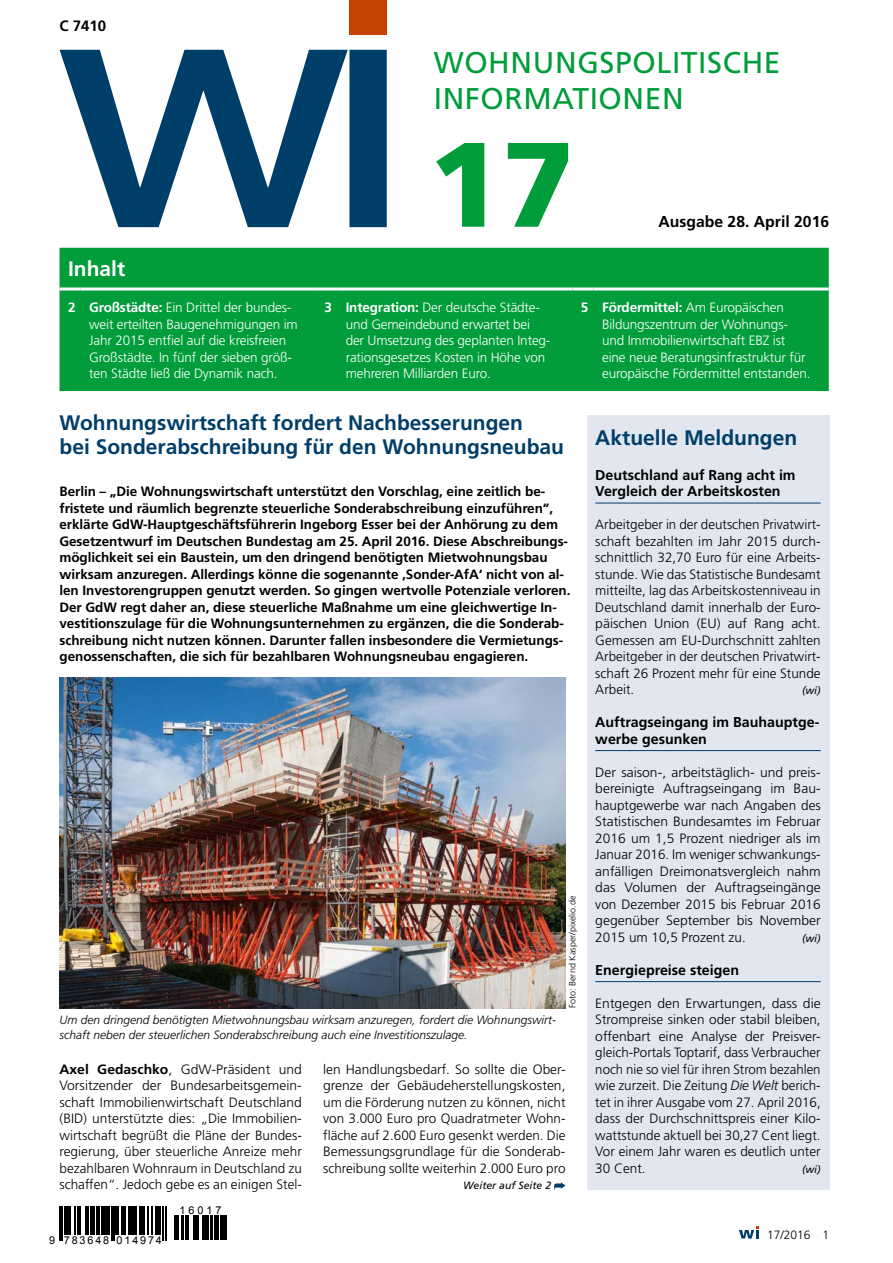
<style>
.page{position:relative;width:893px;height:1263px;background:#fff}
.page>*{position:absolute;margin:0;border:0;box-sizing:border-box;transform-origin:0 0}
.t1{font:900 120px "Frutiger";color:#009d3a}
.t2{font:30px/36px "Frutiger";letter-spacing:.02em;color:#009d3a}
.t3{font:700 21px/24px "Frutiger";color:#003e6a}
.t4{font:700 21px "Frutiger";color:#fff}
.t5{font:700 15.75px "Frutiger";color:#000}
.t6{font:700 15px "Frutiger";color:#000}
.t7{font:700 14.25px/16.5px "Frutiger";color:#000}
.t8{font:300 13.5px/16.5px "Frutiger";color:#000;text-align:justify}
.t9{font:700 13.5px/16.5px "Frutiger";letter-spacing:-.005em;color:#000}
.t10{font:300 13.5px/16.5px "Frutiger";letter-spacing:-.01em;color:#fff}
.t11{font:italic 300 12px/15px "Frutiger";color:#000}
.t12{font:300 12px "Frutiger";color:#000}
.t13{font:10.8px "Arial";letter-spacing:.17em;color:#000}
.t14{font:italic 10.5px "Frutiger";color:#000}
.t15{font:300 9px "Frutiger";color:#000}
.s1{font-weight:700}
.s2{font-style:italic}
</style>
<div class="page">
<div style="left:60px;top:248px;width:769px;height:143px;background:#009d3a"></div>
<hr style="left:60px;top:287px;width:21px;height:3px;background:#fff">
<hr style="left:81px;top:287px;width:235px;height:3px;background:#fff">
<hr style="left:316px;top:287px;width:21px;height:3px;background:#fff">
<hr style="left:337px;top:287px;width:235px;height:3px;background:#fff">
<hr style="left:572px;top:287px;width:22px;height:3px;background:#fff">
<hr style="left:594px;top:287px;width:235px;height:3px;background:#fff">
<svg style="left:554px;top:1182px;width:12px;height:7px"></svg>
<div style="left:587px;top:415px;width:242px;height:774px;background:#e1e6ef"></div>
<hr style="left:595px;top:503px;width:226px;height:1px;background:#003e6a">
<hr style="left:595px;top:750px;width:226px;height:1px;background:#003e6a">
<hr style="left:595px;top:981px;width:226px;height:1px;background:#003e6a">
<img style="left:60px;top:678px;width:506px;height:330px">
<svg style="left:739px;top:1226px;width:20px;height:12px"></svg>
<hr style="left:60px;top:1206px;width:1px;height:34px;background:#000">
<hr style="left:62px;top:1206px;width:1px;height:34px;background:#000">
<hr style="left:64px;top:1206px;width:3px;height:28px;background:#000">
<hr style="left:68px;top:1206px;width:3px;height:28px;background:#000">
<svg style="left:74px;top:1206px;width:7px;height:28px"></svg>
<hr style="left:85px;top:1206px;width:2px;height:28px;background:#000">
<svg style="left:88px;top:1206px;width:1px;height:28px"></svg>
<hr style="left:90px;top:1206px;width:4px;height:28px;background:#000">
<hr style="left:97px;top:1206px;width:3px;height:28px;background:#000">
<svg style="left:101px;top:1206px;width:1px;height:28px"></svg>
<hr style="left:103px;top:1206px;width:3px;height:28px;background:#000">
<hr style="left:107px;top:1206px;width:3px;height:28px;background:#000">
<hr style="left:111px;top:1206px;width:1px;height:34px;background:#000">
<hr style="left:113px;top:1206px;width:2px;height:34px;background:#000">
<hr style="left:116px;top:1206px;width:3px;height:28px;background:#000">
<svg style="left:121px;top:1206px;width:1px;height:28px"></svg>
<hr style="left:124px;top:1206px;width:2px;height:28px;background:#000">
<hr style="left:128px;top:1206px;width:2px;height:28px;background:#000">
<hr style="left:131px;top:1206px;width:2px;height:28px;background:#000">
<hr style="left:134px;top:1206px;width:3px;height:28px;background:#000">
<hr style="left:139px;top:1206px;width:4px;height:28px;background:#000">
<svg style="left:144px;top:1206px;width:12px;height:28px"></svg>
<hr style="left:157px;top:1206px;width:4px;height:28px;background:#000">
<hr style="left:163px;top:1206px;width:1px;height:34px;background:#000">
<hr style="left:165px;top:1206px;width:1px;height:34px;background:#000">
<svg style="left:174px;top:1216px;width:1px;height:24px"></svg>
<hr style="left:176px;top:1216px;width:3px;height:24px;background:#000">
<hr style="left:181px;top:1216px;width:2px;height:24px;background:#000">
<svg style="left:185px;top:1216px;width:14px;height:24px"></svg>
<hr style="left:202px;top:1216px;width:2px;height:24px;background:#000">
<svg style="left:206px;top:1216px;width:3px;height:24px"></svg>
<hr style="left:210px;top:1216px;width:2px;height:24px;background:#000">
<hr style="left:214px;top:1216px;width:3px;height:24px;background:#000">
<svg style="left:218px;top:1216px;width:1px;height:24px"></svg>
<hr style="left:220px;top:1216px;width:3px;height:24px;background:#000">
<hr style="left:225px;top:1216px;width:2px;height:24px;background:#000">
<svg style="left:60px;top:50px;width:327px;height:177px"></svg>
<div style="left:350px;top:0;width:37px;height:34px;background:#c54200"></div>
<p class="t6" style="left:60px;top:17px;width:48px">C 7410</p>
<h2 class="t2" style="left:434px;top:44px;width:348px">WOHNUNGSPOLITISCHE<br>INFORMATIONEN</h2>
<h1 class="t1" style="left:428px;top:112px;width:148px">17</h1>
<p class="t5" style="left:658px;top:212px;width:172px">Ausgabe 28. April 2016</p>
<h3 class="t4" style="left:68px;top:257px;width:59px">Inhalt</h3>
<p class="t10" style="left:89px;top:300px;width:210px;text-indent:-21px"><span class="s1">2 Großstädte:</span> Ein Drittel der bundes&shy;weit erteilten Baugenehmigungen im Jahr 2015 entfiel auf die kreisfreien Großstädte. In fünf der sieben größ&shy;ten Städte ließ die Dynamik nach.</p>
<p class="t10" style="left:346px;top:300px;width:206px;text-indent:-21px"><span class="s1">3 Integration:</span> Der deutsche Städte&shy;und Gemeindebund erwartet bei der Umsetzung des geplanten Integ&shy;rationsgesetzes Kosten in Höhe von mehreren Milliarden Euro.</p>
<p class="t10" style="left:602px;top:299px;width:210px;text-indent:-21px"><span class="s1">5 Fördermittel:</span> Am Europäischen Bildungszentrum der Wohnungs&shy;und Immobilienwirtschaft EBZ ist eine neue Beratungsinfrastruktur für europäische Fördermittel entstanden.</p>
<h3 class="t3" style="left:60px;top:411px;width:506px">Wohnungswirtschaft fordert Nachbesserungen<br>bei Sonderabschreibung für den Wohnungsneubau</h3>
<p class="t9" style="left:60px;top:483px;width:512px">Berlin – „Die Wohnungswirtschaft unterstützt den Vorschlag, eine zeitlich be&shy;fristete und räumlich begrenzte steuerliche Sonderabschreibung einzuführen“, erklärte GdW-Hauptgeschäftsführerin Ingeborg Esser bei der Anhörung zu dem Gesetzentwurf im Deutschen Bundestag am 25. April 2016. Diese Abschreibungs&shy;möglichkeit sei ein Baustein, um den dringend benötigten Mietwohnungsbau wirksam anzuregen. Allerdings könne die sogenannte ‚Sonder-AfA‘ nicht von al&shy;len Investorengruppen genutzt werden. So gingen wertvolle Potenziale verloren.<br>Der GdW regt daher an, diese steuerliche Maßnahme um eine gleichwertige In&shy;vestitionszulage für die Wohnungsunternehmen zu ergänzen, die die Sonderab&shy;schreibung nicht nutzen können. Darunter fallen insbesondere die Vermietungs&shy;genossenschaften, die sich für bezahlbaren Wohnungsneubau engagieren.</p>
<p class="t11" style="left:60px;top:1012px;width:498px">Um den dringend benötigten Mietwohnungsbau wirksam anzuregen, fordert die Wohnungswirt&shy;schaft neben der steuerlichen Sonderabschreibung auch eine Investitionszulage.</p>
<p class="t15" style="left:567px;top:1008px;width:114px;rotate:-90deg">Foto: Bernd Kasper/pixelio.de</p>
<p class="t8" style="left:60px;top:1061px;width:244px"><span class="s1">Axel Gedaschko</span>, GdW-Präsident und Vorsitzender der Bundesarbeitsgemein&shy;schaft Immobilienwirtschaft Deutschland (BID) unterstützte dies: „Die Immobilien&shy;wirtschaft begrüßt die Pläne der Bundes&shy;regierung, über steuerliche Anreize mehr bezahlbaren Wohnraum in Deutschland zu schaffen“. Jedoch gebe es an einigen Stel-</p>
<p class="t8" style="left:323px;top:1061px;width:244px">len Handlungsbedarf. So sollte die Ober&shy;grenze der Gebäudeherstellungskosten, um die Förderung nutzen zu können, nicht von 3.000 Euro pro Quadratmeter Wohn&shy;fläche auf 2.600 Euro gesenkt werden. Die Bemessungsgrundlage für die Sonderab&shy;schreibung sollte weiterhin 2.000 Euro pro</p>
<p class="t14" style="left:463px;top:1180px;width:89px">Weiter auf Seite 2</p>
<p class="t13" style="left:49px;top:1233px;width:114px">9 783648 014974</p>
<p class="t13" style="left:180px;top:1203px;width:43px">16017</p>
<h3 class="t3" style="left:595px;top:426px;width:203px">Aktuelle Meldungen</h3>
<p class="t7" style="left:595px;top:466px;width:202px">Deutschland auf Rang acht im<br>Vergleich der Arbeitskosten</p>
<p class="t8" style="left:595px;top:517px;width:227px">Arbeitgeber in der deutschen Privatwirt&shy;schaft bezahlten im Jahr 2015 durch&shy;schnittlich 32,70 Euro für eine Arbeits&shy;stunde. Wie das Statistische Bundesamt mitteilte, lag das Arbeitskostenniveau in Deutschland damit innerhalb der Euro&shy;päischen Union (EU) auf Rang acht.<br>Gemessen am EU-Durchschnitt zahlten Arbeitgeber in der deutschen Privatwirt&shy;schaft 26 Prozent mehr für eine Stunde Arbeit.</p>
<p class="t14" style="left:802px;top:685px;width:20px">(wi)</p>
<p class="t7" style="left:595px;top:714px;width:226px">Auftragseingang im Bauhauptge&shy;werbe gesunken</p>
<p class="t8" style="left:595px;top:764px;width:227px">Der saison-, arbeitstäglich- und preis&shy;bereinigte Auftragseingang im Bau&shy;hauptgewerbe war nach Angaben des Statistischen Bundesamtes im Februar 2016 um 1,5 Prozent niedriger als im Januar 2016. Im weniger schwankungs&shy;anfälligen Dreimonatsvergleich nahm das Volumen der Auftragseingänge von Dezember 2015 bis Februar 2016 gegenüber September bis November 2015 um 10,5 Prozent zu.</p>
<p class="t14" style="left:802px;top:932px;width:20px">(wi)</p>
<p class="t7" style="left:595px;top:961px;width:145px">Energiepreise steigen</p>
<p class="t8" style="left:595px;top:995px;width:227px">Entgegen den Erwartungen, dass die Strompreise sinken oder stabil bleiben, offenbart eine Analyse der Preisver&shy;gleich-Portals Toptarif, dass Verbraucher noch nie so viel für ihren Strom bezahlen wie zurzeit. Die Zeitung <span class="s2">Die Welt</span> berich&shy;tet in ihrer Ausgabe vom 27. April 2016, dass der Durchschnittspreis einer Kilo&shy;wattstunde aktuell bei 30,27 Cent liegt.<br>Vor einem Jahr waren es deutlich unter 30 Cent.</p>
<p class="t14" style="left:802px;top:1163px;width:20px">(wi)</p>
<p class="t12" style="left:767px;top:1227px;width:64px">17/2016 1</p>
</div>
